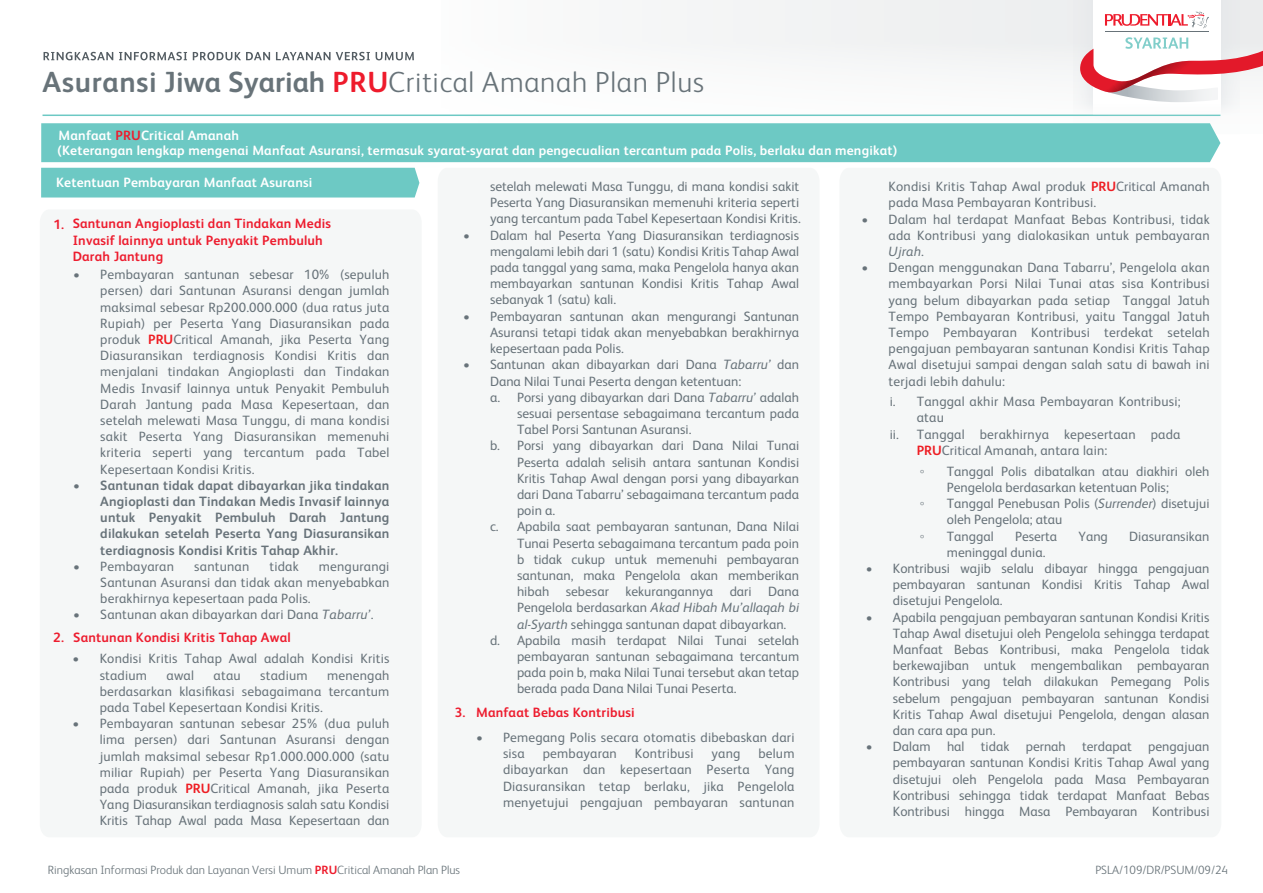
<style>
.page{position:relative;width:1263px;height:893px;background:#fff}
.page>*{position:absolute;margin:0;border:0;box-sizing:border-box;transform-origin:0 0}
.t1{font:300 29.1px "FS Albert Pro";letter-spacing:.025em;color:#687379}
.t2{font:13.5px/16.2px "FS Albert Pro";color:#68737a;text-align:justify}
.t3{font:700 13.5px/16.2px "FS Albert Pro";letter-spacing:.015em;color:#68737a;text-align:justify}
.t4{font:700 13.5px "FS Albert Pro";letter-spacing:.015em;color:#fff}
.t5{font:700 13.5px/16.2px "FS Albert Pro";letter-spacing:.015em;color:#ed1d2f}
.t6{font:italic 13.5px "FS Albert Pro";color:#68737a}
.t7{font:13.5px "Times New Roman";color:#68737a}
.t8{font:300 12px "FS Albert Pro";color:#687379}
.s1{font-weight:700}
.s2{font-weight:700;color:#ee1b2c}
.s3{color:#ed1d2f}
.s4{font-weight:700;color:#ee1d23}
.s5{color:#6a747d}
.s6{font-style:italic}
.s7{font-style:normal}
</style>
<div class="page">
<hr style="left:1073px;top:890px;width:167px;height:3px;background:#e3e6e9">
<div style="left:441px;top:0;width:822px;height:133px;background:#f8f9f9"></div>
<hr style="left:43px;top:115px;width:1177px;height:1px;background:#6dc9c4">
<div style="left:1073px;top:0;width:167px;height:135px;background:linear-gradient(to bottom,#e6e7e9,#f9fbfb)"></div>
<div style="left:1093px;top:0;width:128px;height:115px;background:#fff"></div>
<svg style="left:1105px;top:11px;width:104px;height:17px"></svg>
<hr style="left:1105px;top:31px;width:104px;height:1px;background:#687379">
<svg style="left:1080px;top:37px;width:183px;height:65px"></svg>
<svg style="left:44px;top:52px;width:370px;height:8px"></svg>
<div style="left:41px;top:123px;width:1179px;height:39px;background:#6dc9c4"></div>
<div style="left:41px;top:168px;width:378px;height:30px;background:#6dc9c4"></div>
<h1 class="t1" style="left:43px;top:62px;width:663px"><span class="s1">Asuransi Jiwa Syariah</span> <span class="s2">PRU</span>Critical Amanah Plan Plus</h1>
<p class="t4" style="left:59px;top:126px;width:182px">Manfaat <span class="s3">PRU</span>Critical Amanah</p>
<p class="t4" style="left:57px;top:141px;width:841px">(Keterangan lengkap mengenai Manfaat Asuransi, termasuk syarat-syarat dan pengecualian tercantum pada Polis, berlaku dan mengikat)</p>
<p class="t4" style="left:56px;top:173px;width:258px">Ketentuan Pembayaran Manfaat Asuransi</p>
<p class="t5" style="left:73px;top:215px;width:260px">Santunan Angioplasti dan Tindakan Medis<br>Invasif lainnya untuk Penyakit Pembuluh<br>Darah Jantung</p>
<p class="t5" style="left:53px;top:215px;width:12px">1.</p>
<p class="t2" style="left:100px;top:265px;width:291px;text-indent:-27px">• Pembayaran santunan sebesar 10% (sepuluh persen) dari Santunan Asuransi dengan jumlah maksimal sebesar Rp200.000.000 (dua ratus juta Rupiah) per Peserta Yang Diasuransikan pada produk <span class="s4">PRU</span><span class="s5">Critical</span> Amanah, jika Peserta Yang Diasuransikan terdiagnosis Kondisi Kritis dan menjalani tindakan Angioplasti dan Tindakan Medis Invasif lainnya untuk Penyakit Pembuluh Darah Jantung pada Masa Kepesertaan, dan setelah melewati Masa Tunggu, di mana kondisi sakit Peserta Yang Diasuransikan memenuhi kriteria seperti yang tercantum pada Tabel Kepesertaan Kondisi Kritis.</p>
<p class="t3" style="left:100px;top:476px;width:291px;text-indent:-27px">• Santunan tidak dapat dibayarkan jika tindakan Angioplasti dan Tindakan Medis Invasif lainnya untuk Penyakit Pembuluh Darah Jantung dilakukan setelah Peserta Yang Diasuransikan terdiagnosis Kondisi Kritis Tahap Akhir.</p>
<p class="t2" style="left:73px;top:557px;width:102px">• Pembayaran</p>
<p class="t2" style="left:194px;top:557px;width:57px">santunan</p>
<p class="t2" style="left:269px;top:557px;width:31px">tidak</p>
<p class="t2" style="left:100px;top:557px;width:291px;text-indent:219px">mengurangi Santunan Asuransi dan tidak akan menyebabkan berakhirnya kepesertaan pada Polis.</p>
<p class="t2" style="left:73px;top:606px;width:302px">• Santunan akan dibayarkan dari Dana <span class="s6">Tabarru’</span>.</p>
<p class="t5" style="left:53px;top:628px;width:239px">2. Santunan Kondisi Kritis Tahap Awal</p>
<p class="t2" style="left:100px;top:650px;width:291px;text-indent:-27px">• Kondisi Kritis Tahap Awal adalah Kondisi Kritis stadium</p>
<p class="t2" style="left:100px;top:666px;width:291px;text-indent:228px">menengah berdasarkan klasifikasi sebagaimana tercantum pada Tabel Kepesertaan Kondisi Kritis.</p>
<p class="t2" style="left:100px;top:714px;width:291px;text-indent:-27px">• Pembayaran santunan sebesar 25% (dua puluh lima persen) dari Santunan Asuransi dengan jumlah maksimal sebesar Rp1.000.000.000 (satu miliar Rupiah) per Peserta Yang Diasuransikan pada produk <span class="s4">PRU</span><span class="s5">Critical</span> Amanah, jika Peserta Yang Diasuransikan terdiagnosis salah satu Kondisi Kritis Tahap Awal pada Masa Kepesertaan dan</p>
<p class="t2" style="left:167px;top:666px;width:29px">awal</p>
<p class="t2" style="left:214px;top:666px;width:29px">atau</p>
<p class="t2" style="left:260px;top:666px;width:49px">stadium</p>
<p class="t2" style="left:490px;top:177px;width:312px">setelah melewati Masa Tunggu, di mana kondisi sakit Peserta Yang Diasuransikan memenuhi kriteria seperti yang tercantum pada Tabel Kepesertaan Kondisi Kritis.</p>
<p class="t2" style="left:490px;top:226px;width:311px;text-indent:-27px">• Dalam hal Peserta Yang Diasuransikan terdiagnosis mengalami lebih dari 1 (satu) Kondisi Kritis Tahap Awal pada tanggal yang sama, maka Pengelola hanya akan membayarkan santunan Kondisi Kritis Tahap Awal sebanyak 1 (satu) kali.</p>
<p class="t2" style="left:490px;top:307px;width:311px;text-indent:-27px">• Pembayaran santunan akan mengurangi Santunan Asuransi tetapi tidak akan menyebabkan berakhirnya kepesertaan pada Polis.</p>
<p class="t2" style="left:463px;top:356px;width:338px">• Santunan akan dibayarkan dari Dana <span class="s6">Tabarru’</span> dan</p>
<p class="t2" style="left:490px;top:372px;width:253px">Dana Nilai Tunai Peserta dengan ketentuan:</p>
<p class="t2" style="left:490px;top:388px;width:311px">a. Porsi yang dibayarkan dari Dana <span class="s6">Tabarru’</span> adalah</p>
<p class="t2" style="left:517px;top:404px;width:284px">sesuai persentase sebagaimana tercantum pada</p>
<p class="t2" style="left:517px;top:420px;width:176px">Tabel Porsi Santunan Asuransi.</p>
<p class="t2" style="left:490px;top:437px;width:311px">b. Porsi yang dibayarkan dari Dana Nilai Tunai</p>
<p class="t2" style="left:517px;top:453px;width:284px">Peserta adalah selisih antara santunan Kondisi</p>
<p class="t2" style="left:517px;top:469px;width:284px">Kritis Tahap Awal dengan porsi yang dibayarkan</p>
<p class="t2" style="left:517px;top:485px;width:284px">dari Dana Tabarru’ sebagaimana tercantum pada</p>
<p class="t2" style="left:517px;top:501px;width:40px">poin a.</p>
<p class="t2" style="left:490px;top:518px;width:311px">c. Apabila saat pembayaran santunan, Dana Nilai</p>
<p class="t2" style="left:517px;top:534px;width:284px">Tunai Peserta sebagaimana tercantum pada poin</p>
<p class="t2" style="left:517px;top:550px;width:284px">b tidak cukup untuk memenuhi pembayaran</p>
<p class="t2" style="left:517px;top:566px;width:284px">santunan, maka Pengelola akan memberikan</p>
<p class="t2" style="left:517px;top:582px;width:284px">hibah sebesar kekurangannya dari Dana</p>
<p class="t6" style="left:517px;top:598px;width:284px"><span class="s7">Pengelola berdasarkan</span> Akad Hibah Mu’allaqah bi</p>
<p class="t2" style="left:517px;top:615px;width:271px"><span class="s6">al-Syarth</span> sehingga santunan dapat dibayarkan.</p>
<p class="t2" style="left:490px;top:631px;width:311px">d. Apabila masih terdapat Nilai Tunai setelah</p>
<p class="t2" style="left:517px;top:647px;width:284px">pembayaran santunan sebagaimana tercantum</p>
<p class="t2" style="left:517px;top:663px;width:284px">pada poin b, maka Nilai Tunai tersebut akan tetap</p>
<p class="t2" style="left:517px;top:680px;width:221px">berada pada Dana Nilai Tunai Peserta.</p>
<p class="t5" style="left:455px;top:704px;width:181px">3. Manfaat Bebas Kontribusi</p>
<p class="t2" style="left:503px;top:728px;width:293px;text-indent:-27px">• Pemegang Polis secara otomatis dibebaskan dari sisa</p>
<p class="t2" style="left:503px;top:744px;width:293px;text-indent:255px">belum dibayarkan dan kepesertaan Peserta Yang Diasuransikan tetap berlaku, jika Pengelola menyetujui pengajuan pembayaran santunan</p>
<p class="t2" style="left:543px;top:744px;width:76px">pembayaran</p>
<p class="t2" style="left:635px;top:744px;width:60px">Kontribusi</p>
<p class="t2" style="left:712px;top:744px;width:30px">yang</p>
<p class="t2" style="left:888px;top:177px;width:323px">Kondisi Kritis Tahap Awal produk <span class="s4">PRU</span><span class="s5">Critical</span> Amanah pada Masa Pembayaran Kontribusi.</p>
<p class="t2" style="left:888px;top:210px;width:323px;text-indent:-27px">• Dalam hal terdapat Manfaat Bebas Kontribusi, tidak ada Kontribusi yang dialokasikan untuk pembayaran <span class="s6">Ujrah</span>.</p>
<p class="t2" style="left:888px;top:258px;width:323px;text-indent:-27px">• Dengan menggunakan Dana Tabarru’, Pengelola akan membayarkan Porsi Nilai Tunai atas sisa Kontribusi yang belum dibayarkan pada setiap Tanggal Jatuh Tempo Pembayaran Kontribusi, yaitu Tanggal Jatuh Tempo Pembayaran Kontribusi terdekat setelah pengajuan pembayaran santunan Kondisi Kritis Tahap Awal disetujui sampai dengan salah satu di bawah ini terjadi lebih dahulu:</p>
<p class="t2" style="left:890px;top:392px;width:292px">i. Tanggal akhir Masa Pembayaran Kontribusi;</p>
<p class="t2" style="left:917px;top:409px;width:29px">atau</p>
<p class="t2" style="left:890px;top:425px;width:292px">ii. Tanggal berakhirnya kepesertaan pada</p>
<p class="t2" style="left:917px;top:441px;width:192px"><span class="s4">PRU</span><span class="s5">Critical</span> Amanah, antara lain:</p>
<p class="t7" style="left:920px;top:462px;width:6px">◦</p>
<p class="t2" style="left:947px;top:462px;width:264px">Tanggal Polis dibatalkan atau diakhiri oleh<br>Pengelola berdasarkan ketentuan Polis;</p>
<p class="t7" style="left:920px;top:495px;width:6px">◦</p>
<p class="t2" style="left:947px;top:494px;width:264px">Tanggal Penebusan Polis (<span class="s6">Surrender</span>) disetujui oleh Pengelola; atau</p>
<p class="t7" style="left:920px;top:527px;width:6px">◦</p>
<p class="t2" style="left:947px;top:527px;width:48px">Tanggal</p>
<p class="t2" style="left:1015px;top:527px;width:44px">Peserta</p>
<p class="t2" style="left:1078px;top:527px;width:31px">Yang</p>
<p class="t2" style="left:1129px;top:527px;width:82px">Diasuransikan</p>
<p class="t2" style="left:947px;top:543px;width:100px">meninggal dunia.</p>
<p class="t2" style="left:893px;top:559px;width:318px;text-indent:-27px">• Kontribusi wajib selalu dibayar hingga pengajuan pembayaran santunan Kondisi Kritis Tahap Awal disetujui Pengelola.</p>
<p class="t2" style="left:893px;top:608px;width:318px;text-indent:-27px">• Apabila pengajuan pembayaran santunan Kondisi Kritis Tahap Awal disetujui oleh Pengelola sehingga terdapat Manfaat Bebas Kontribusi, maka Pengelola tidak berkewajiban untuk mengembalikan pembayaran Kontribusi yang telah dilakukan Pemegang Polis sebelum pengajuan pembayaran santunan Kondisi Kritis Tahap Awal disetujui Pengelola, dengan alasan dan cara apa pun.</p>
<p class="t2" style="left:893px;top:737px;width:318px;text-indent:-27px">• Dalam hal tidak pernah terdapat pengajuan pembayaran santunan Kondisi Kritis Tahap Awal yang disetujui oleh Pengelola pada Masa Pembayaran Kontribusi sehingga tidak terdapat Manfaat Bebas Kontribusi hingga Masa Pembayaran Kontribusi</p>
<p class="t8" style="left:48px;top:862px;width:414px">Ringkasan Informasi Produk dan Layanan Versi Umum <span class="s2">PRU</span>Critical Amanah Plan Plus</p>
<p class="t8" style="left:1095px;top:862px;width:134px">PSLA/109/DR/PSUM/09/24</p>
</div>
